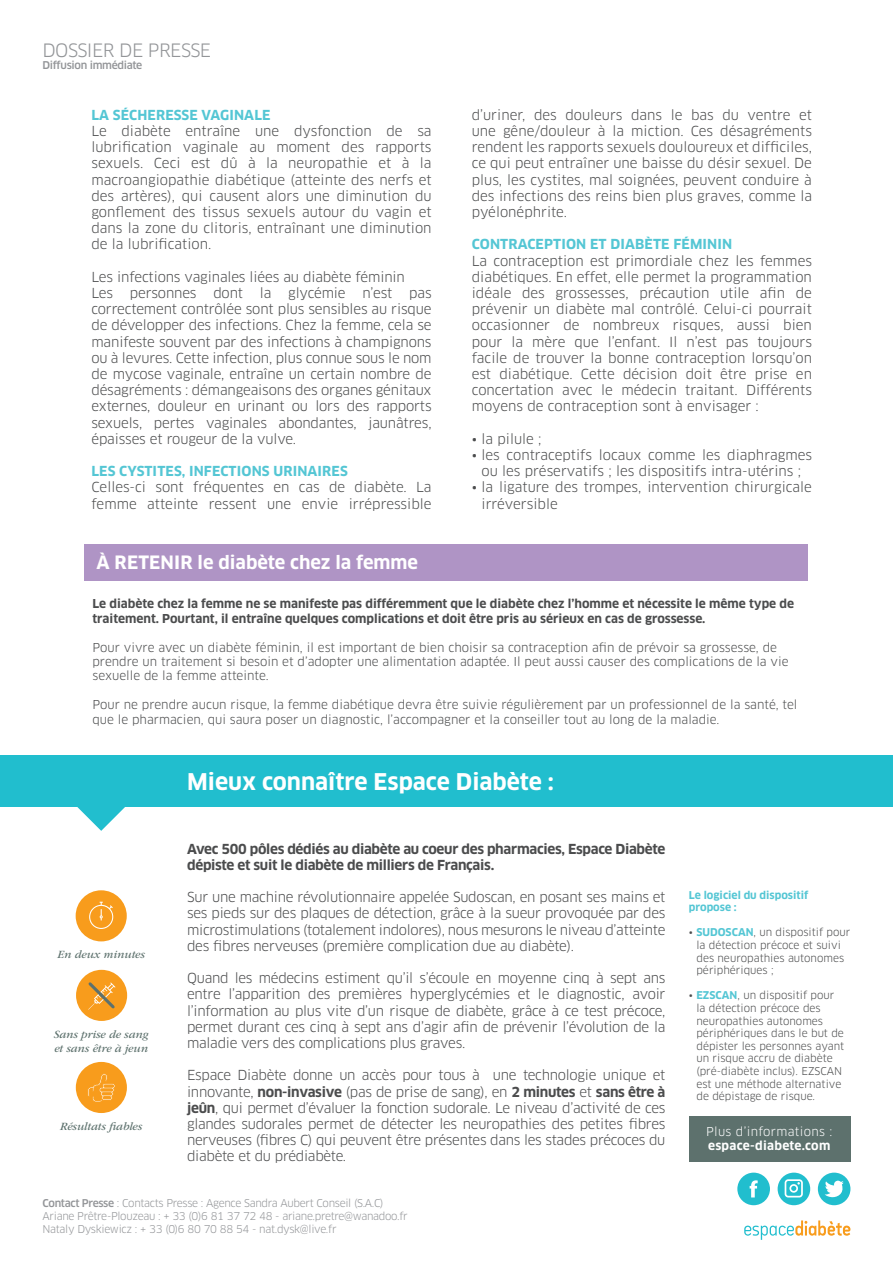
<style>
.page{position:relative;width:893px;height:1263px;background:#fff}
.page>*{position:absolute;margin:0;border:0;box-sizing:border-box;transform-origin:0 0}
.t1{font:700 22.5px "Clan Pro";color:#fff}
.t2{font:700 18px "Clan Pro";color:#fff}
.t3{font:18px "Clan Pro";letter-spacing:-.03em;color:#939598}
.t4{font:13.5px/16.2px "Clan Pro";letter-spacing:-.005em;color:#4b4c4d;text-align:justify}
.t5{font:700 13.5px/16.2px "Clan Pro";letter-spacing:-.02em;color:#4b4c4d}
.t6{font:700 13.5px "Clan Pro";letter-spacing:.01em;color:#54c6d4}
.t7{font:12px/14.4px "Clan Pro";color:#4b4c4d}
.t8{font:700 12px/14.4px "Clan Pro";color:#4b4c4d}
.t9{font:12px "Clan Pro";letter-spacing:.025em;color:#fff}
.t10{font:700 12px "Clan Pro";letter-spacing:.025em;color:#fff}
.t11{font:italic 11.55px "ITC Garamond Std";color:#5d716d}
.t12{font:10.5px/12.6px "Clan Pro";color:#4b4c4d}
.t13{font:10.5px/12.6px "Clan Pro";letter-spacing:-.03em;color:#939598}
.t14{font:700 10.5px/12.6px "Clan Pro";color:#54c6d4}
.t15{font:500 10.5px "Clan Pro";letter-spacing:-.03em;color:#939598}
.s1{font-weight:700}
.s2{font-weight:500}
.s3{font-weight:700;color:#54c6d4}
</style>
<div class="page">
<svg style="left:744px;top:1220px;width:106px;height:20px"></svg>
<div style="left:0;top:755px;width:893px;height:51px;background:#21bece"></div>
<div style="left:76px;top:890px;width:51px;height:51px;background:#f89c1c;border-radius:50%"></div>
<svg style="left:89px;top:902px;width:24px;height:27px"></svg>
<div style="left:76px;top:970px;width:51px;height:51px;background:#f89c1c;border-radius:50%"></div>
<svg style="left:88px;top:982px;width:28px;height:28px"></svg>
<div style="left:76px;top:1062px;width:51px;height:51px;background:#f89c1c;border-radius:50%"></div>
<svg style="left:87px;top:1073px;width:28px;height:29px"></svg>
<svg style="left:76px;top:806px;width:50px;height:25px"></svg>
<div style="left:84px;top:544px;width:724px;height:36px;background:#af94c5"></div>
<div style="left:689px;top:1117px;width:161px;height:45px;background:#5d716d"></div>
<div style="left:737px;top:1172px;width:33px;height:33px;background:#21bece;border-radius:50%"></div>
<svg style="left:750px;top:1180px;width:8px;height:17px"></svg>
<div style="left:818px;top:1172px;width:32px;height:33px;background:#21bece;border-radius:50%"></div>
<svg style="left:825px;top:1181px;width:19px;height:17px"></svg>
<div style="left:778px;top:1172px;width:32px;height:33px;background:#21bece;border-radius:50%"></div>
<svg style="left:784px;top:1179px;width:19px;height:19px"></svg>
<h2 class="t3" style="left:43px;top:39px;width:170px">DOSSIER DE PRESSE</h2>
<p class="t15" style="left:43px;top:59px;width:101px">Diffusion immédiate</p>
<p class="t6" style="left:91px;top:107px;width:181px">LA SÉCHERESSE VAGINALE</p>
<p class="t4" style="left:91px;top:123px;width:342px">Le diabète entraîne une dysfonction de sa lubrification vaginale au moment des rapports sexuels. Ceci est dû à la neuropathie et à la macroangiopathie diabétique (atteinte des nerfs et des artères), qui causent alors une diminution du gonflement des tissus sexuels autour du vagin et dans la zone du clitoris, entraînant une diminution de la lubrification.</p>
<p class="t4" style="left:91px;top:269px;width:315px">Les infections vaginales liées au diabète féminin</p>
<p class="t4" style="left:91px;top:285px;width:342px">Les personnes dont la glycémie n’est pas correctement contrôlée sont plus sensibles au risque de développer des infections. Chez la femme, cela se manifeste souvent par des infections à champignons ou à levures. Cette infection, plus connue sous le nom de mycose vaginale, entraîne un certain nombre de désagréments : démangeaisons des organes génitaux externes, douleur en urinant ou lors des rapports sexuels, pertes vaginales abondantes, jaunâtres, épaisses et rougeur de la vulve.</p>
<p class="t6" style="left:91px;top:463px;width:258px">LES CYSTITES, INFECTIONS URINAIRES</p>
<p class="t4" style="left:91px;top:479px;width:342px">Celles-ci sont fréquentes en cas de diabète. La femme atteinte ressent une envie irrépressible</p>
<p class="t4" style="left:472px;top:107px;width:342px">d’uriner, des douleurs dans le bas du ventre et une gêne/douleur à la miction. Ces désagréments rendent les rapports sexuels douloureux et difficiles, ce qui peut entraîner une baisse du désir sexuel. De plus, les cystites, mal soignées, peuvent conduire à des infections des reins bien plus graves, comme la pyélonéphrite.</p>
<p class="t6" style="left:472px;top:237px;width:262px">CONTRACEPTION ET DIABÈTE FÉMININ</p>
<p class="t4" style="left:472px;top:252px;width:342px">La contraception est primordiale chez les femmes diabétiques. En effet, elle permet la programmation idéale des grossesses, précaution utile afin de prévenir un diabète mal contrôlé. Celui-ci pourrait occasionner de nombreux risques, aussi bien pour la mère que l’enfant. Il n’est pas toujours facile de trouver la bonne contraception lorsqu’on est diabétique. Cette décision doit être prise en concertation avec le médecin traitant. Différents moyens de contraception sont à envisager :</p>
<p class="t4" style="left:472px;top:431px;width:71px">• la pilule ;</p>
<p class="t4" style="left:472px;top:447px;width:342px;text-align:center">• les contraceptifs locaux comme les diaphragmes ou les préservatifs ; les dispositifs intra-utérins ;</p>
<p class="t4" style="left:482px;top:479px;width:332px;text-indent:-10px">• la ligature des trompes, intervention chirurgicale irréversible</p>
<p class="t2" style="left:96px;top:552px;width:323px">À RETENIR le diabète chez la femme</p>
<p class="t8" style="left:92px;top:597px;width:703px">Le diabète chez la femme ne se manifeste pas différemment que le diabète chez l’homme et nécessite le même type de traitement. Pourtant, il entraîne quelques complications et doit être pris au sérieux en cas de grossesse.</p>
<p class="t7" style="left:92px;top:640px;width:698px">Pour vivre avec un diabète féminin, il est important de bien choisir sa contraception afin de prévoir sa grossesse, de prendre un traitement si besoin et d’adopter une alimentation adaptée. Il peut aussi causer des complications de la vie sexuelle de la femme atteinte.</p>
<p class="t7" style="left:92px;top:697px;width:706px">Pour ne prendre aucun risque, la femme diabétique devra être suivie régulièrement par un professionnel de la santé, tel que le pharmacien, qui saura poser un diagnostic, l’accompagner et la conseiller tout au long de la maladie.</p>
<p class="t11" style="left:58px;top:948px;width:89px">En deux minutes</p>
<p class="t11" style="left:54px;top:1028px;width:97px">Sans prise de sang</p>
<p class="t11" style="left:54px;top:1042px;width:95px">et sans être à jeun</p>
<p class="t11" style="left:60px;top:1120px;width:84px">Résultats fiables</p>
<p class="t1" style="left:187px;top:768px;width:368px">Mieux connaître Espace Diabète :</p>
<p class="t5" style="left:187px;top:841px;width:480px">Avec 500 pôles dédiés au diabète au coeur des pharmacies, Espace Diabète dépiste et suit le diabète de milliers de Français.</p>
<p class="t4" style="left:187px;top:889px;width:480px">Sur une machine révolutionnaire appelée Sudoscan, en posant ses mains et ses pieds sur des plaques de détection, grâce à la sueur provoquée par des microstimulations (totalement indolores), nous mesurons le niveau d’atteinte des fibres nerveuses (première complication due au diabète).</p>
<p class="t4" style="left:187px;top:970px;width:480px">Quand les médecins estiment qu’il s’écoule en moyenne cinq à sept ans entre l’apparition des premières hyperglycémies et le diagnostic, avoir l’information au plus vite d’un risque de diabète, grâce à ce test précoce, permet durant ces cinq à sept ans d’agir afin de prévenir l’évolution de la maladie vers des complications plus graves.</p>
<p class="t4" style="left:187px;top:1067px;width:480px">Espace Diabète donne un accès pour tous à une technologie unique et innovante, <span class="s1">non-invasive</span> (pas de prise de sang), en <span class="s1">2 minutes</span> et <span class="s1">sans être à jeûn</span>, qui permet d’évaluer la fonction sudorale. Le niveau d’activité de ces glandes sudorales permet de détecter les neuropathies des petites fibres nerveuses (fibres C) qui peuvent être présentes dans les stades précoces du diabète et du prédiabète.</p>
<p class="t13" style="left:43px;top:1197px;width:367px"><span class="s2">Contact Presse</span> : Contacts Presse : Agence Sandra Aubert Conseil (S.A.C)<br>Ariane Prêtre-Plouzeau : + 33 (0)6 81 37 72 48 - ariane.pretre@wanadoo.fr<br>Nataly Dyskiewicz : + 33 (0)6 80 70 88 54 - nat.dysk@live.fr</p>
<p class="t14" style="left:689px;top:888px;width:121px">Le logiciel du dispositif propose :</p>
<p class="t12" style="left:696px;top:926px;width:156px;text-indent:-8px">• <span class="s3">SUDOSCAN</span>, un dispositif pour la détection précoce et suivi des neuropathies autonomes périphériques ;</p>
<p class="t12" style="left:696px;top:989px;width:149px;text-indent:-8px">• <span class="s3">EZSCAN</span>, un dispositif pour la détection précoce des neuropathies autonomes périphériques dans le but de dépister les personnes ayant un risque accru de diabète (pré-diabète inclus). EZSCAN est une méthode alternative de dépistage de risque.</p>
<p class="t9" style="left:706px;top:1124px;width:128px">Plus d’informations :</p>
<p class="t10" style="left:708px;top:1139px;width:124px">espace-diabete.com</p>
</div>
